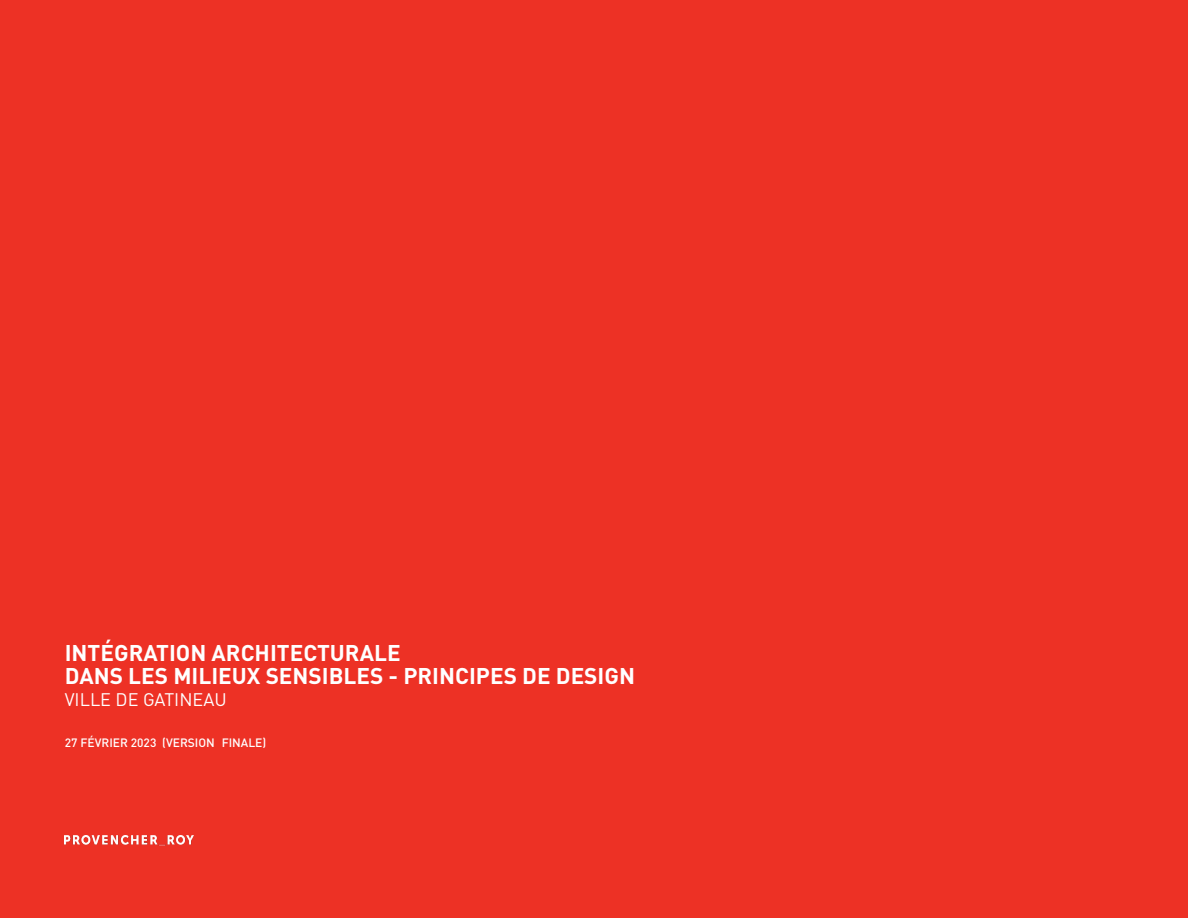
<style>
.page{position:relative;width:1188px;height:918px;background:#ed3125}
.page>*{position:absolute;margin:0;border:0;box-sizing:border-box;transform-origin:0 0}
.t1{font:700 22.5px/22.5px "DINOT";color:#fff}
.t2{font:18px "DINOT";color:#fff}
.t3{font:500 12px "DINOT";color:#fff}
</style>
<div class="page">
<img style="left:65px;top:835px;width:129px;height:11px">
<p class="t1" style="left:65px;top:644px;width:572px">INTÉGRATION ARCHITECTURALE<br>DANS LES MILIEUX SENSIBLES - PRINCIPES DE DESIGN</p>
<p class="t2" style="left:65px;top:692px;width:163px">VILLE DE GATINEAU</p>
<p class="t3" style="left:65px;top:738px;width:203px">27 FÉVRIER 2023 (VERSION FINALE)</p>
</div>
